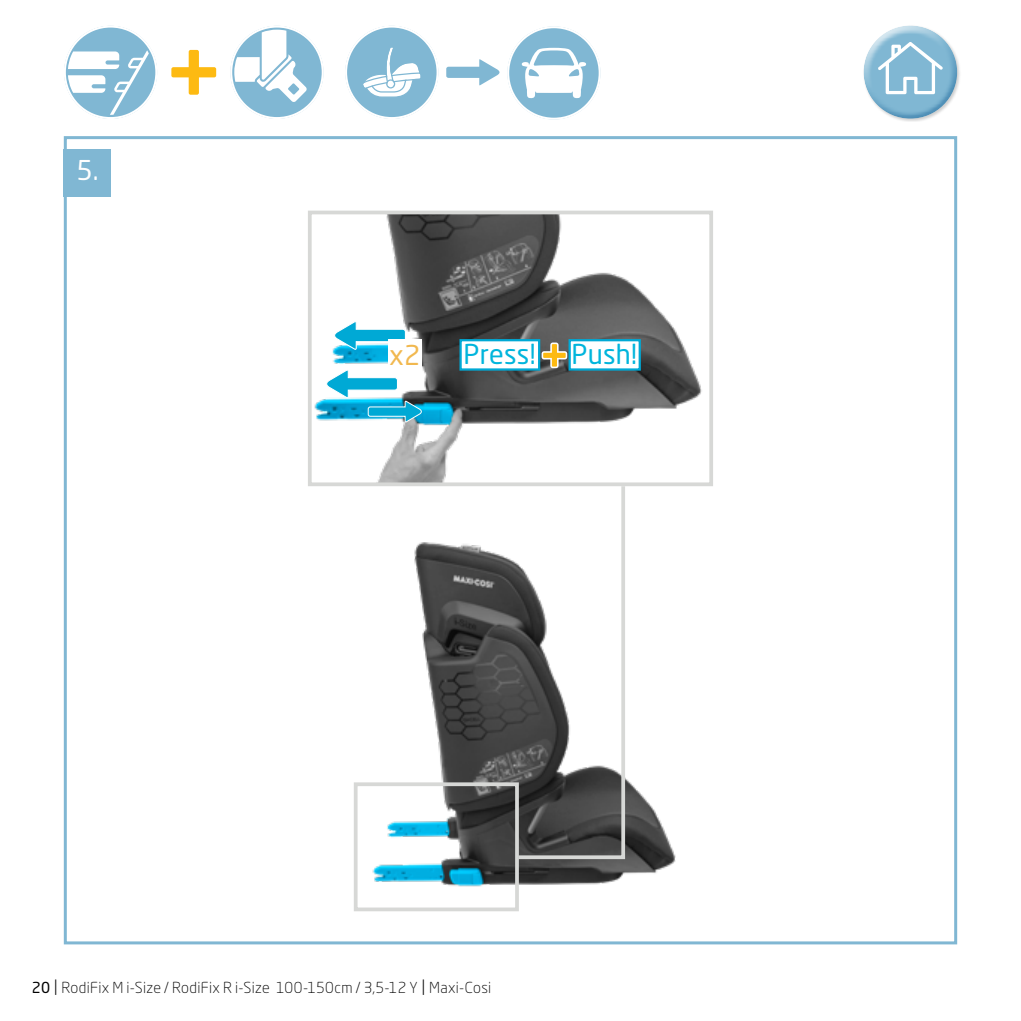
<style>
.page{position:relative;width:1021px;height:1021px;background:#fff}
.page>*{position:absolute;margin:0;border:0;box-sizing:border-box;transform-origin:0 0}
.t1{font:27px "Neo Sans Pro";letter-spacing:.01em;color:#00b5dc}
.t2{font:27px "Neo Sans Pro";color:#fff}
.t3{font:27px "Neo Sans Pro";color:#f1b84f}
.t4{font:300 15px "Neo Sans Pro";letter-spacing:.02em;color:#000}
.s1{font-weight:400}
.s2{font-size:21px}
</style>
<div class="page">
<div style="left:856px;top:17px;width:101px;height:80px;background:#fff;opacity:.75"></div>
<div style="left:863px;top:40px;width:102px;height:86px;background:#80b7d3;opacity:.75"></div>
<img style="left:314px;top:216px;width:388px;height:265px">
<div style="left:308px;top:211px;width:405px;height:275px;border:4px solid #d7d8d6"></div>
<img style="left:372px;top:542px;width:304px;height:345px">
<svg style="left:171px;top:49px;width:46px;height:46px"></svg>
<svg style="left:230px;top:26px;width:94px;height:93px"></svg>
<svg style="left:64px;top:26px;width:93px;height:93px"></svg>
<div style="left:64px;top:149px;width:47px;height:47px;background:#80b7d3"></div>
<div style="left:354px;top:782px;width:165px;height:129px;border:4px solid #d7d8d6"></div>
<div style="left:568px;top:339px;width:73px;height:31px;background:#fff;border:2px solid #00a9d5"></div>
<div style="left:459px;top:339px;width:81px;height:31px;background:#fff;border:2px solid #00a9d5"></div>
<svg style="left:541px;top:342px;width:26px;height:26px"></svg>
<svg style="left:514px;top:482px;width:113px;height:379px"></svg>
<svg style="left:446px;top:59px;width:53px;height:27px"></svg>
<svg style="left:507px;top:26px;width:93px;height:94px"></svg>
<svg style="left:345px;top:26px;width:93px;height:93px"></svg>
<svg style="left:333px;top:320px;width:73px;height:31px"></svg>
<svg style="left:325px;top:368px;width:97px;height:55px"></svg>
<div style="left:388px;top:339px;width:34px;height:34px;background:#fff"></div>
<h1 class="t2" style="left:76px;top:154px;width:24px">5.</h1>
<h1 class="t3" style="left:389px;top:339px;width:33px">x2</h1>
<h1 class="t1" style="left:463px;top:338px;width:74px">Press!</h1>
<h1 class="t1" style="left:571px;top:338px;width:67px">Push!</h1>
<p class="t4" style="left:32px;top:978px;width:461px"><span class="s1">20</span> <span class="s2">I</span> RodiFix M i-Size / RodiFix R i-Size 100-150cm / 3,5-12 Y <span class="s2">I</span> Maxi-Cosi</p>
</div>
